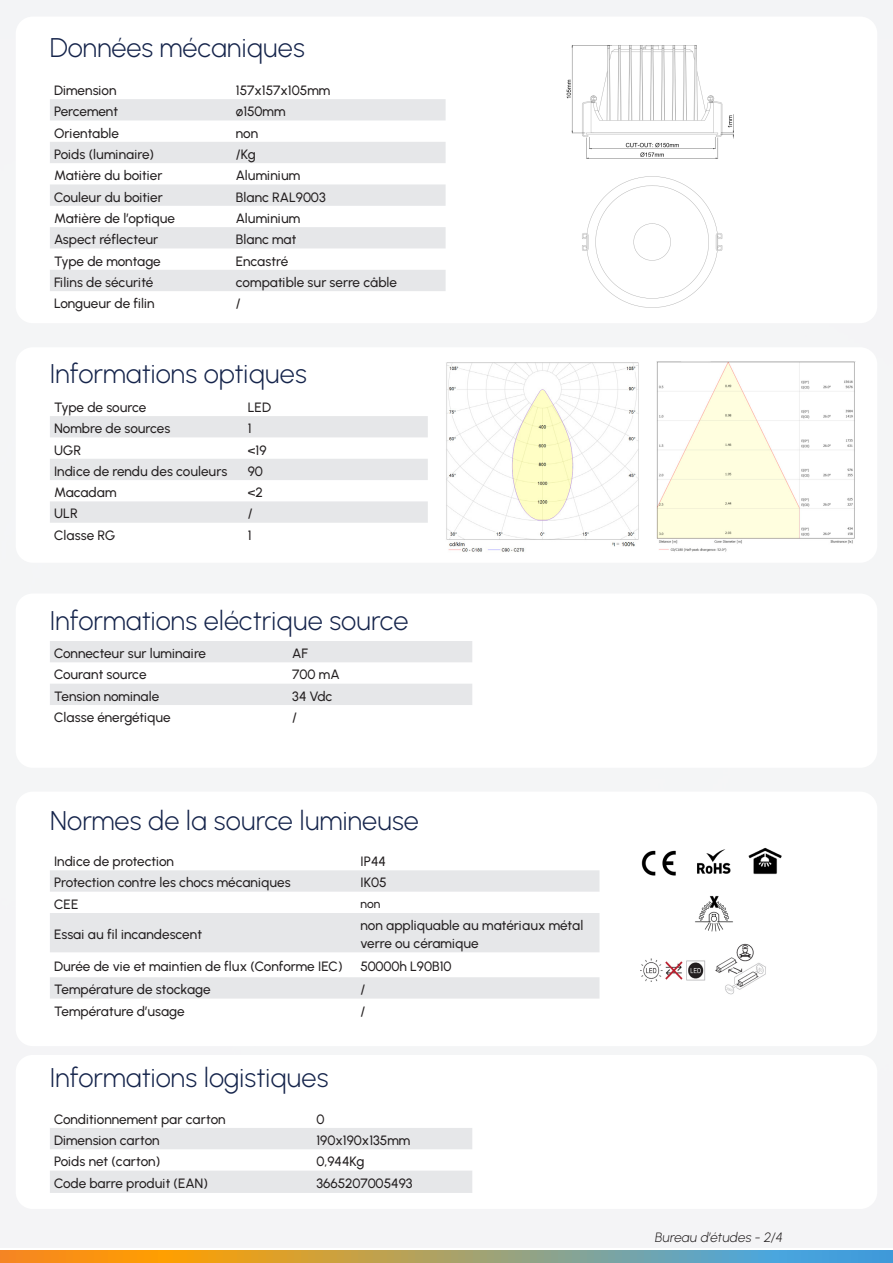
<style>
.page{position:relative;width:893px;height:1263px;background:#fff}
.page>*{position:absolute;margin:0;border:0;box-sizing:border-box;transform-origin:0 0}
.t1{font:300 27px "Urbanist";color:#15244b}
.Texte_courant{font:500 13.5px/18px "Urbanist";color:#231f20}
.Texte_courant-2{font:italic 300 13.5px "Urbanist";color:#231f20}
.Texte_courant-3{font:500 12px "Urbanist";color:#231f20}
</style>
<div class="page">
<svg style="left:0;top:1251px;width:893px;height:12px;background:#a79e6c"></svg>
<svg style="left:50px;top:99px;width:396px;height:192px;fill:#e6e7e9"></svg>
<img style="left:566px;top:45px;width:168px;height:263px">
<svg style="left:50px;top:1128px;width:422px;height:65px"></svg>
<svg style="left:50px;top:870px;width:549px;height:128px;fill:#e6e7e9"></svg>
<img style="left:695px;top:849px;width:38px;height:83px">
<img style="left:641px;top:850px;width:35px;height:26px">
<img style="left:641px;top:959px;width:64px;height:22px">
<img style="left:715px;top:944px;width:51px;height:51px">
<img style="left:748px;top:847px;width:34px;height:28px">
<svg style="left:50px;top:416px;width:378px;height:107px"></svg>
<img style="left:446px;top:362px;width:193px;height:190px">
<img style="left:656px;top:362px;width:199px;height:190px">
<svg style="left:50px;top:641px;width:422px;height:64px"></svg>
<p class="t1" style="left:50px;top:31px;width:256px">Données mécaniques</p>
<p class="Texte_courant" style="left:54px;top:81px;width:64px">Dimension</p>
<p class="Texte_courant" style="left:236px;top:81px;width:96px">157x157x105mm</p>
<p class="Texte_courant" style="left:54px;top:102px;width:65px">Percement</p>
<p class="Texte_courant" style="left:236px;top:102px;width:51px">ø150mm</p>
<p class="Texte_courant" style="left:54px;top:124px;width:66px">Orientable</p>
<p class="Texte_courant" style="left:236px;top:124px;width:24px">non</p>
<p class="Texte_courant" style="left:54px;top:145px;width:101px">Poids (luminaire)</p>
<p class="Texte_courant" style="left:236px;top:145px;width:21px">/Kg</p>
<p class="Texte_courant" style="left:54px;top:166px;width:110px">Matière du boitier</p>
<p class="Texte_courant" style="left:236px;top:166px;width:66px">Aluminium</p>
<p class="Texte_courant" style="left:54px;top:188px;width:110px">Couleur du boitier</p>
<p class="Texte_courant" style="left:236px;top:188px;width:91px">Blanc RAL9003</p>
<p class="Texte_courant" style="left:54px;top:209px;width:122px">Matière de l’optique</p>
<p class="Texte_courant" style="left:236px;top:209px;width:66px">Aluminium</p>
<p class="Texte_courant" style="left:54px;top:230px;width:106px">Aspect réflecteur</p>
<p class="Texte_courant" style="left:236px;top:230px;width:62px">Blanc mat</p>
<p class="Texte_courant" style="left:54px;top:252px;width:108px">Type de montage</p>
<p class="Texte_courant" style="left:236px;top:252px;width:54px">Encastré</p>
<p class="Texte_courant" style="left:54px;top:273px;width:101px">Filins de sécurité</p>
<p class="Texte_courant" style="left:236px;top:273px;width:163px">compatible sur serre câble</p>
<p class="Texte_courant" style="left:54px;top:294px;width:102px">Longueur de filin</p>
<p class="Texte_courant" style="left:236px;top:294px;width:6px">/</p>
<p class="t1" style="left:50px;top:358px;width:258px">Informations optiques</p>
<p class="Texte_courant" style="left:54px;top:398px;width:94px">Type de source</p>
<p class="Texte_courant" style="left:248px;top:398px;width:25px">LED</p>
<p class="Texte_courant" style="left:54px;top:419px;width:118px">Nombre de sources</p>
<p class="Texte_courant" style="left:248px;top:419px;width:5px">1</p>
<p class="Texte_courant" style="left:54px;top:441px;width:29px">UGR</p>
<p class="Texte_courant" style="left:248px;top:441px;width:20px">&lt;19</p>
<p class="Texte_courant" style="left:54px;top:462px;width:175px">Indice de rendu des couleurs</p>
<p class="Texte_courant" style="left:248px;top:462px;width:17px">90</p>
<p class="Texte_courant" style="left:54px;top:483px;width:64px">Macadam</p>
<p class="Texte_courant" style="left:248px;top:483px;width:17px">&lt;2</p>
<p class="Texte_courant" style="left:54px;top:505px;width:25px">ULR</p>
<p class="Texte_courant" style="left:248px;top:505px;width:6px">/</p>
<p class="Texte_courant" style="left:54px;top:526px;width:62px">Classe RG</p>
<p class="Texte_courant" style="left:248px;top:526px;width:5px">1</p>
<p class="t1" style="left:50px;top:604px;width:360px">Informations eléctrique source</p>
<p class="Texte_courant" style="left:54px;top:644px;width:153px">Connecteur sur luminaire</p>
<p class="Texte_courant" style="left:292px;top:644px;width:17px">AF</p>
<p class="Texte_courant" style="left:54px;top:666px;width:94px">Courant source</p>
<p class="Texte_courant" style="left:292px;top:666px;width:49px">700 mA</p>
<p class="Texte_courant" style="left:54px;top:687px;width:107px">Tension nominale</p>
<p class="Texte_courant" style="left:292px;top:687px;width:42px">34 Vdc</p>
<p class="Texte_courant" style="left:54px;top:708px;width:118px">Classe énergétique</p>
<p class="Texte_courant" style="left:292px;top:708px;width:6px">/</p>
<p class="t1" style="left:50px;top:804px;width:371px">Normes de la source lumineuse</p>
<p class="Texte_courant" style="left:54px;top:852px;width:122px">Indice de protection</p>
<p class="Texte_courant" style="left:361px;top:852px;width:27px">IP44</p>
<p class="Texte_courant" style="left:54px;top:874px;width:238px">Protection contre les chocs mécaniques</p>
<p class="Texte_courant" style="left:361px;top:874px;width:28px">IK05</p>
<p class="Texte_courant" style="left:54px;top:895px;width:26px">CEE</p>
<p class="Texte_courant-3" style="left:361px;top:897px;width:21px">non</p>
<p class="Texte_courant" style="left:54px;top:925px;width:149px">Essai au fil incandescent</p>
<p class="Texte_courant" style="left:361px;top:916px;width:224px">non appliquable au matériaux métal verre ou céramique</p>
<p class="Texte_courant" style="left:54px;top:957px;width:290px">Durée de vie et maintien de flux (Conforme IEC)</p>
<p class="Texte_courant" style="left:361px;top:957px;width:93px">50000h L90B10</p>
<p class="Texte_courant" style="left:54px;top:980px;width:158px">Température de stockage</p>
<p class="Texte_courant" style="left:361px;top:980px;width:6px">/</p>
<p class="Texte_courant" style="left:54px;top:1002px;width:132px">Température d’usage</p>
<p class="Texte_courant" style="left:361px;top:1002px;width:6px">/</p>
<p class="t1" style="left:50px;top:1062px;width:280px">Informations logistiques</p>
<p class="Texte_courant" style="left:54px;top:1110px;width:173px">Conditionnement par carton</p>
<p class="Texte_courant" style="left:316px;top:1110px;width:10px">0</p>
<p class="Texte_courant" style="left:54px;top:1131px;width:107px">Dimension carton</p>
<p class="Texte_courant" style="left:316px;top:1131px;width:96px">190x190x135mm</p>
<p class="Texte_courant" style="left:54px;top:1152px;width:108px">Poids net (carton)</p>
<p class="Texte_courant" style="left:316px;top:1152px;width:50px">0,944Kg</p>
<p class="Texte_courant" style="left:54px;top:1174px;width:155px">Code barre produit (EAN)</p>
<p class="Texte_courant" style="left:316px;top:1174px;width:98px">3665207005493</p>
<p class="Texte_courant-2" style="left:656px;top:1229px;width:129px">Bureau d’études - 2/4</p>
</div>
